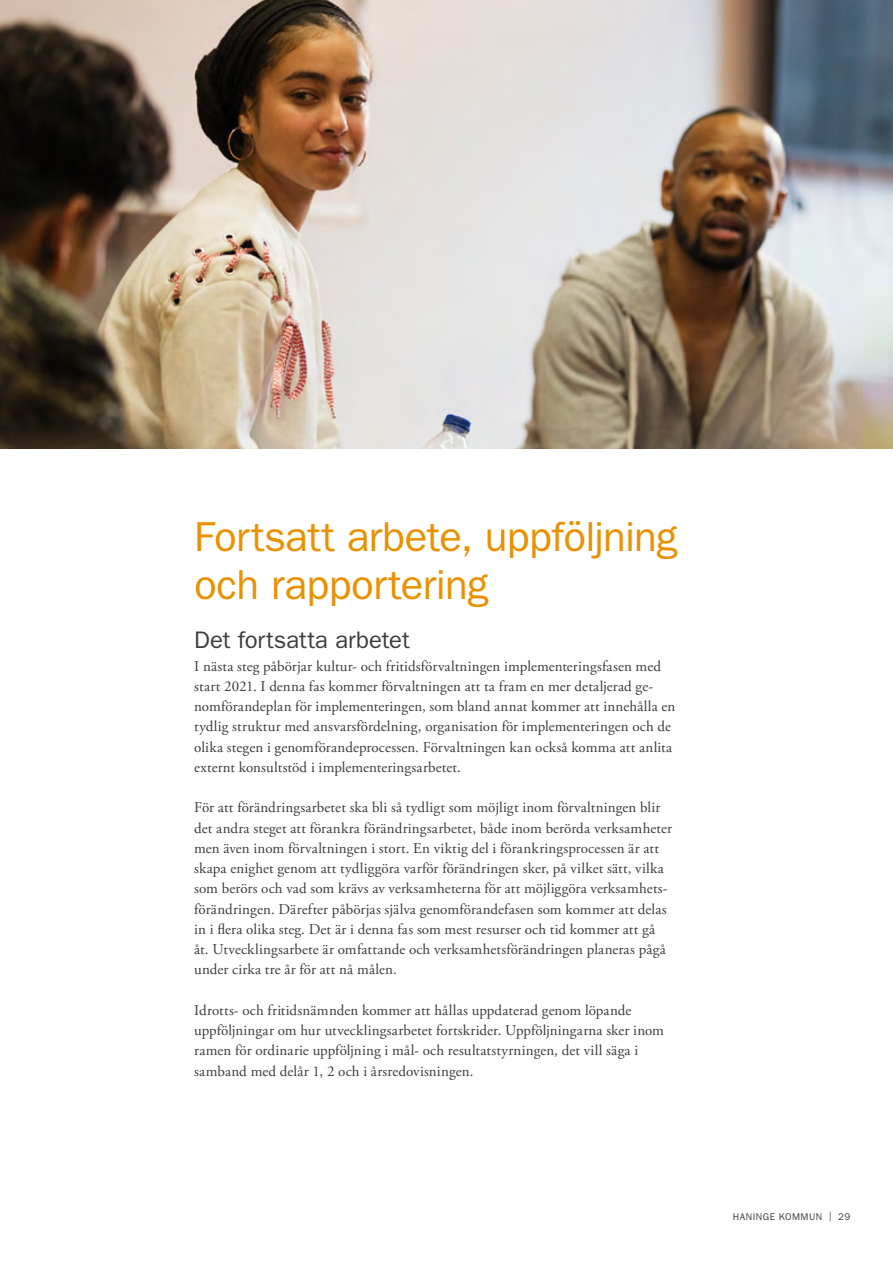
<style>
.page{position:relative;width:893px;height:1263px;background:#fff}
.page>*{position:absolute;margin:0;border:0;box-sizing:border-box;transform-origin:0 0}
.t1{font:42px/48px "ITC Franklin Gothic Std";letter-spacing:-.01em;color:#eb9000}
.t2{font:24px "ITC Franklin Gothic Std";letter-spacing:-.005em;color:#3c3c3b}
.Rubrik_1_Demi_30_30{font:15px/20.2px "Adobe Garamond Pro";letter-spacing:.01em;color:#3c3c3b}
.t3{font:9.75px "ITC Franklin Gothic Std";letter-spacing:.055em;color:#3c3c3b}
</style>
<div class="page">
<img style="left:0;top:0;width:893px;height:449px">
<h2 class="t1" style="left:194px;top:513px;width:485px">Fortsatt arbete, uppföljning och rapportering</h2>
<h3 class="t2" style="left:194px;top:626px;width:217px">Det fortsatta arbetet</h3>
<p class="Rubrik_1_Demi_30_30" style="left:194px;top:656px;width:483px">I nästa steg påbörjar kultur- och fritidsförvaltningen implementeringsfasen med start 2021. I denna fas kommer förvaltningen att ta fram en mer detaljerad ge&shy;nomförandeplan för implementeringen, som bland annat kommer att innehålla en tydlig struktur med ansvarsfördelning, organisation för implementeringen och de olika stegen i genomförandeprocessen. Förvaltningen kan också komma att anlita externt konsultstöd i implementeringsarbetet.</p>
<p class="Rubrik_1_Demi_30_30" style="left:194px;top:798px;width:479px">För att förändringsarbetet ska bli så tydligt som möjligt inom förvaltningen blir det andra steget att förankra förändringsarbetet, både inom berörda verksamheter men även inom förvaltningen i stort. En viktig del i förankringsprocessen är att skapa enighet genom att tydliggöra varför förändringen sker, på vilket sätt, vilka som berörs och vad som krävs av verksamheterna för att möjliggöra verksamhets&shy;förändringen. Därefter påbörjas själva genomförandefasen som kommer att delas in i flera olika steg. Det är i denna fas som mest resurser och tid kommer att gå åt. Utvecklingsarbete är omfattande och verksamhetsförändringen planeras pågå under cirka tre år för att nå målen.</p>
<p class="Rubrik_1_Demi_30_30" style="left:194px;top:1000px;width:471px">Idrotts- och fritidsnämnden kommer att hållas uppdaterad genom löpande uppföljningar om hur utvecklingsarbetet fortskrider. Uppföljningarna sker inom ramen för ordinarie uppföljning i mål- och resultatstyrningen, det vill säga i samband med delår 1, 2 och i årsredovisningen.</p>
<p class="t3" style="left:733px;top:1211px;width:119px">HANINGE KOMMUN | 29</p>
</div>
